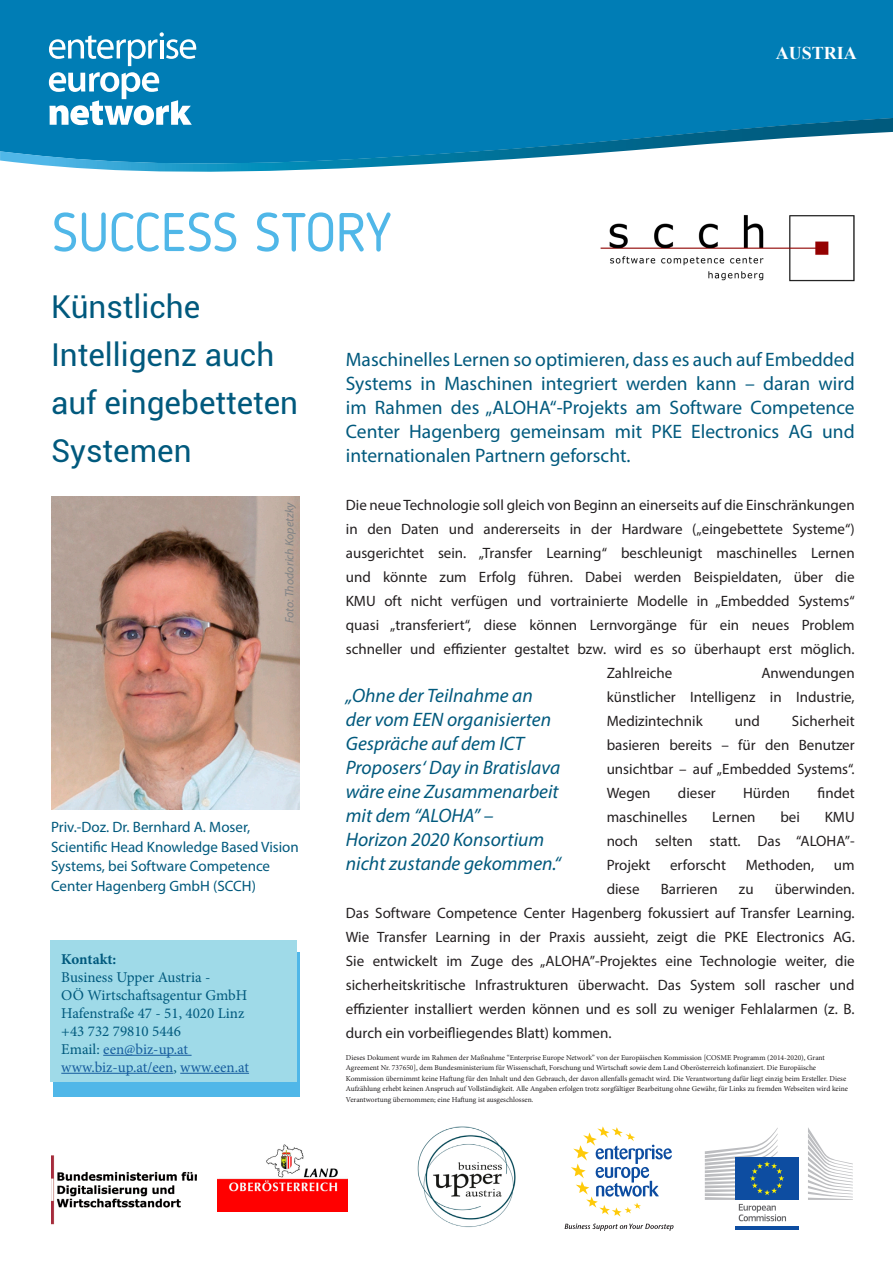
<style>
.page{position:relative;width:893px;height:1263px;background:#fff}
.page>*{position:absolute;margin:0;border:0;box-sizing:border-box;transform-origin:0 0}
.t1{font:54px "Blogger Sans";color:#50b7e8}
.t2{font:31.5px/48px "Roboto";color:#00597d}
.t3{font:19.5px/24px "Myriad Pro";color:#00597d;text-align:justify}
.t4{font:italic 19.5px/24px "Myriad Pro";color:#00597d}
.t5{font:700 18px "Times New Roman";color:#fff}
.t6{font:15px/24px "Myriad Pro";color:#231f20;text-align:justify}
.t7{font:15px/18px "Minion Pro";color:#00597d}
.t8{font:15px/19.5px "Myriad Pro";color:#00597d}
.t9{font:700 15px "Minion Pro";letter-spacing:-.01em;color:#00597d}
.t10{font:italic 12px "Myriad Pro";color:#808285}
.t11{font:7.5px/10.5px "Minion Pro";color:#231f20}
.s1{color:#175d9e}
</style>
<div class="page">
<div style="left:0;top:0;width:893px;height:118px;background:#007db5"></div>
<svg style="left:0;top:118px;width:893px;height:54px"></svg>
<svg style="left:49px;top:32px;width:147px;height:34px"></svg>
<svg style="left:49px;top:72px;width:143px;height:53px"></svg>
<svg style="left:571px;top:1126px;width:101px;height:90px"></svg>
<svg style="left:565px;top:1223px;width:109px;height:8px"></svg>
<div style="left:735px;top:1157px;width:64px;height:43px;background:#0d4da1"></div>
<hr style="left:735px;top:1226px;width:64px;height:4px;background:#0d4da1">
<svg style="left:808px;top:1127px;width:45px;height:73px"></svg>
<svg style="left:705px;top:1128px;width:81px;height:93px"></svg>
<img style="left:51px;top:496px;width:248px;height:314px">
<div style="left:54px;top:952px;width:246px;height:145px;background:#50b7e8"></div>
<div style="left:50px;top:941px;width:246px;height:141px;background:#9fdae8"></div>
<hr style="left:103px;top:1055px;width:89px;height:1px;background:#175d9e">
<hr style="left:61px;top:1073px;width:112px;height:1px;background:#175d9e">
<hr style="left:180px;top:1073px;width:69px;height:1px;background:#175d9e">
<img style="left:417px;top:1126px;width:99px;height:102px">
<img style="left:218px;top:1144px;width:130px;height:68px">
<img style="left:51px;top:1155px;width:146px;height:70px">
<img style="left:600px;top:215px;width:255px;height:66px">
<h1 class="t1" style="left:52px;top:200px;width:341px">SUCCESS STORY</h1>
<p class="t5" style="left:776px;top:40px;width:82px">AUSTRIA</p>
<h2 class="t2" style="left:51px;top:282px;width:249px">Künstliche<br>Intelligenz auch auf eingebetteten<br>Systemen</h2>
<p class="t10" style="left:282px;top:623px;width:123px;rotate:-90deg">Foto: Thodorich Kopetzky</p>
<p class="t8" style="left:51px;top:817px;width:249px">Priv.-Doz. Dr. Bernhard A. Moser, Scientific Head Knowledge Based Vision Systems, bei Software Competence Center Hagenberg GmbH (SCCH)</p>
<p class="t9" style="left:61px;top:948px;width:56px">Kontakt:</p>
<p class="t7" style="left:61px;top:968px;width:189px">Business Upper Austria -<br>OÖ Wirtschaftsagentur GmbH<br>Hafenstraße 47 - 51, 4020 Linz +43 732 79810 5446<br>Email: <span class="s1">een@biz-up.at www.biz-up.at/een</span>, <span class="s1">www.een.at</span></p>
<p class="t3" style="left:346px;top:347px;width:510px">Maschinelles Lernen so optimieren, dass es auch auf Embedded Systems in Maschinen integriert werden kann – daran wird im Rahmen des „ALOHA“-Projekts am Software Competence Center Hagenberg gemeinsam mit PKE Electronics AG und internationalen Partnern geforscht.</p>
<p class="t6" style="left:346px;top:493px;width:510px">Die neue Technologie soll gleich von Beginn an einerseits auf die Einschränkungen</p>
<p class="t6" style="left:346px;top:517px;width:510px">in den Daten und andererseits in der Hardware („eingebettete Systeme“)</p>
<p class="t6" style="left:346px;top:541px;width:510px">ausgerichtet sein. „Transfer Learning“ beschleunigt maschinelles Lernen</p>
<p class="t6" style="left:346px;top:565px;width:510px">und könnte zum Erfolg führen. Dabei werden Beispieldaten, über die</p>
<p class="t6" style="left:346px;top:589px;width:510px">KMU oft nicht verfügen und vortrainierte Modelle in „Embedded Systems“</p>
<p class="t6" style="left:346px;top:613px;width:510px">quasi „transferiert“, diese können Lernvorgänge für ein neues Problem</p>
<p class="t6" style="left:346px;top:637px;width:510px">schneller und effizienter gestaltet bzw. wird es so überhaupt erst möglich.</p>
<p class="t6" style="left:607px;top:661px;width:67px">Zahlreiche</p>
<p class="t6" style="left:607px;top:661px;width:250px;text-indent:155px">Anwendungen künstlicher Intelligenz in Industrie, Medizintechnik</p>
<h3 class="t4" style="left:346px;top:683px;width:217px">„Ohne der Teilnahme an der vom EEN organisierten<br>Gespräche auf dem ICT<br>Proposers‘ Day in Bratislava wäre eine Zusammenarbeit mit dem “ALOHA” –<br>Horizon 2020 Konsortium nicht zustande gekommen.“</h3>
<p class="t6" style="left:607px;top:709px;width:250px;text-indent:185px">Sicherheit basieren bereits – für den Benutzer unsichtbar – auf „Embedded Systems“.<br>Wegen</p>
<p class="t6" style="left:735px;top:709px;width:27px">und</p>
<p class="t6" style="left:678px;top:781px;width:39px">dieser</p>
<p class="t6" style="left:743px;top:781px;width:49px">Hürden</p>
<p class="t6" style="left:818px;top:781px;width:39px">findet</p>
<p class="t6" style="left:607px;top:805px;width:82px">maschinelles</p>
<p class="t6" style="left:712px;top:805px;width:45px">Lernen</p>
<p class="t6" style="left:780px;top:805px;width:21px">bei</p>
<p class="t6" style="left:607px;top:805px;width:250px;text-indent:218px">KMU noch selten statt. Das “ALOHA”- Projekt</p>
<p class="t6" style="left:670px;top:853px;width:58px">erforscht</p>
<p class="t6" style="left:746px;top:853px;width:70px">Methoden,</p>
<p class="t6" style="left:834px;top:853px;width:22px">um</p>
<p class="t6" style="left:346px;top:877px;width:510px;text-indent:429px">überwinden.<br>Das Software Competence Center Hagenberg fokussiert auf Transfer Learning.<br>Wie Transfer Learning in der Praxis aussieht, zeigt die PKE Electronics AG.<br>Sie entwickelt im Zuge des „ALOHA”-Projektes eine Technologie weiter, die sicherheitskritische Infrastrukturen überwacht. Das System soll rascher und effizienter installiert werden können und es soll zu weniger Fehlalarmen (z. B. durch ein vorbeifliegendes Blatt) kommen.</p>
<p class="t6" style="left:607px;top:877px;width:34px">diese</p>
<p class="t6" style="left:661px;top:877px;width:58px">Barrieren</p>
<p class="t6" style="left:739px;top:877px;width:16px">zu</p>
<p class="t11" style="left:346px;top:1052px;width:504px">Dieses Dokument wurde im Rahmen der Maßnahme “Enterprise Europe Network” von der Europäischen Kommission [COSME Programm (2014-2020), Grant Agreement Nr. 737650], dem Bundesministerium für Wissenschaft, Forschung und Wirtschaft sowie dem Land Oberösterreich kofinanziert. Die Europäische Kommission übernimmt keine Haftung für den Inhalt und den Gebrauch, der davon allenfalls gemacht wird. Die Verantwortung dafür liegt einzig beim Ersteller. Diese Aufzählung erhebt keinen Anspruch auf Vollständigkeit. Alle Angaben erfolgen trotz sorgfältiger Bearbeitung ohne Gewähr, für Links zu fremden Webseiten wird keine Verantwortung übernommen; eine Haftung ist ausgeschlossen.</p>
</div>
